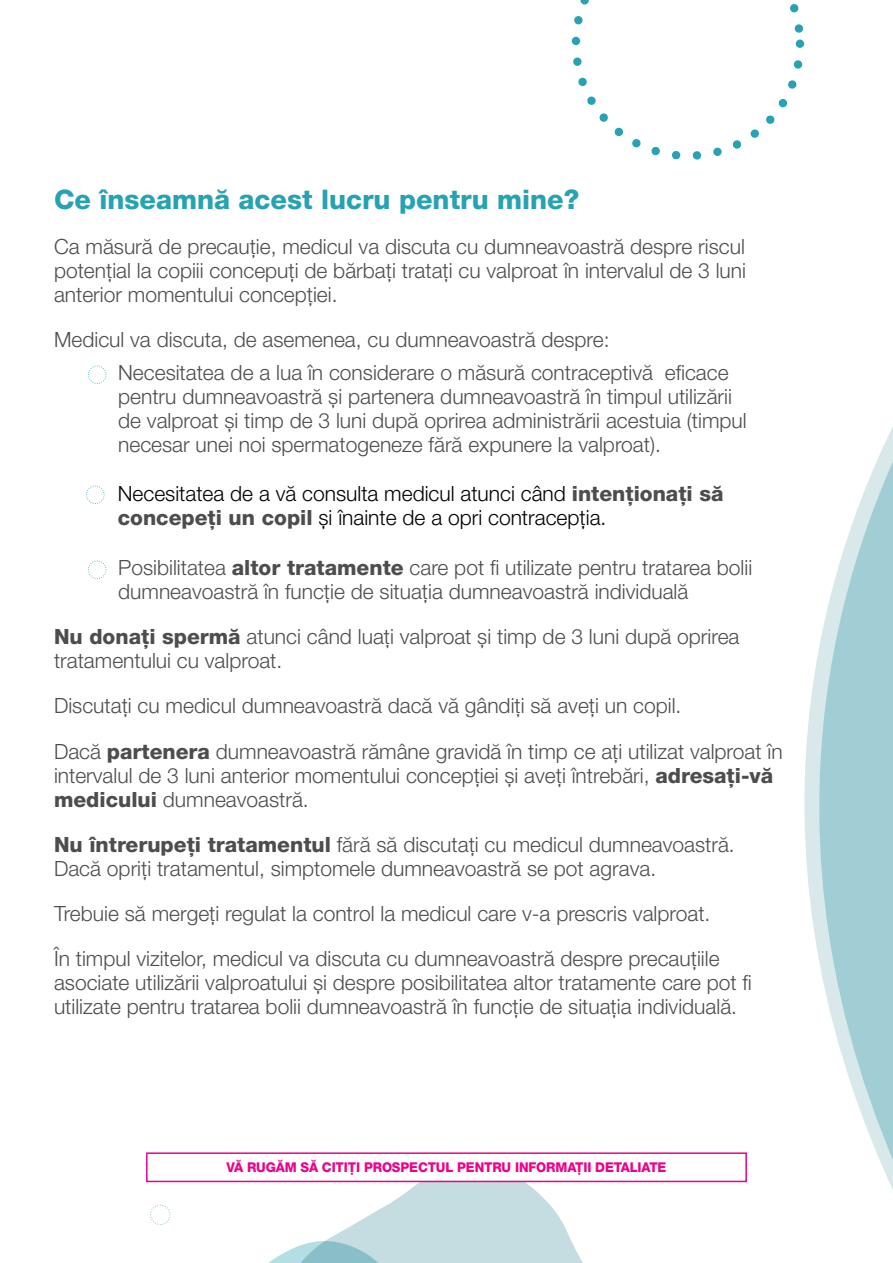
<style>
.page{position:relative;width:893px;height:1263px;background:#fff}
.page>*{position:absolute;margin:0;border:0;box-sizing:border-box;transform-origin:0 0}
.t1{font:800 27px "Helvetica Neue LT Pro";color:#27a2b3}
.t2{font:300 21px/24px "Helvetica Neue LT Pro";color:#4d4d4f}
.t3{font:300 21px/24px "Helvetica Neue LT Pro";color:#000}
.t4{font:800 13.5px "Helvetica Neue LT Pro";letter-spacing:-.01em;color:#ec008c;scale:.96 1}
.s1{font-weight:800;color:#4d4d4f}
.s2{font-weight:800}
</style>
<div class="page">
<svg style="left:146px;top:1182px;width:523px;height:81px"></svg>
<svg style="left:804px;top:655px;width:14px;height:298px;fill:#d8e8eb"></svg>
<svg style="left:818px;top:427px;width:75px;height:763px;fill:#a1ced5"></svg>
<svg style="left:88px;top:365px;width:19px;height:19px"></svg>
<svg style="left:88px;top:560px;width:19px;height:19px"></svg>
<svg style="left:572px;top:0;width:232px;height:160px"></svg>
<div style="left:146px;top:1152px;width:601px;height:30px;background:#fff;border:2px solid #ec008c"></div>
<svg style="left:86px;top:485px;width:19px;height:19px"></svg>
<p class="t1" style="left:54px;top:183px;width:527px">Ce înseamnă acest lucru pentru mine?</p>
<p class="t2" style="left:54px;top:234px;width:694px;text-align:justify">Ca măsură de precauție, medicul va discuta cu dumneavoastră despre riscul potențial la copiii concepuți de bărbați tratați cu valproat în intervalul de 3 luni anterior momentului concepției.</p>
<p class="t2" style="left:118px;top:323px;width:612px;line-height:32.5px;text-indent:-64px">Medicul va discuta, de asemenea, cu dumneavoastră despre:<br>Necesitatea de a lua în considerare o măsură contraceptivă eficace</p>
<p class="t2" style="left:118px;top:384px;width:630px">pentru dumneavoastră și partenera dumneavoastră în timpul utilizării de valproat și timp de 3 luni după oprirea administrării acestuia (timpul necesar unei noi spermatogeneze fără expunere la valproat).</p>
<p class="t3" style="left:118px;top:481px;width:607px">Necesitatea de a vă consulta medicul atunci când <span class="s1">intenționați să concepeți un copil</span> și înainte de a opri contracepția.</p>
<p class="t2" style="left:118px;top:555px;width:636px">Posibilitatea <span class="s2">altor tratamente</span> care pot fi utilizate pentru tratarea bolii dumneavoastră în funcție de situația dumneavoastră individuală</p>
<p class="t2" style="left:54px;top:624px;width:687px"><span class="s2">Nu donați spermă</span> atunci când luați valproat și timp de 3 luni după oprirea tratamentului cu valproat.</p>
<p class="t2" style="left:54px;top:683px;width:730px;line-height:45.3px">Discutați cu medicul dumneavoastră dacă vă gândiți să aveți un copil.<br>Dacă <span class="s2">partenera</span> dumneavoastră rămâne gravidă în timp ce ați utilizat valproat în</p>
<p class="t2" style="left:54px;top:763px;width:721px">intervalul de 3 luni anterior momentului concepției și aveți întrebări, <span class="s2">adresați-vă medicului</span> dumneavoastră.</p>
<p class="t2" style="left:54px;top:832px;width:682px"><span class="s2">Nu întrerupeți tratamentul</span> fără să discutați cu medicul dumneavoastră.<br>Dacă opriți tratamentul, simptomele dumneavoastră se pot agrava.</p>
<p class="t2" style="left:54px;top:890px;width:667px;line-height:45.3px">Trebuie să mergeți regulat la control la medicul care v-a prescris valproat.<br>În timpul vizitelor, medicul va discuta cu dumneavoastră despre precauțiile</p>
<p class="t2" style="left:54px;top:970px;width:699px">asociate utilizării valproatului și despre posibilitatea altor tratamente care pot fi utilizate pentru tratarea bolii dumneavoastră în funcție de situația individuală.</p>
<p class="t4" style="left:226px;top:1159px;width:460px">VĂ RUGĂM SĂ CITIȚI PROSPECTUL PENTRU INFORMAȚII DETALIATE</p>
</div>
